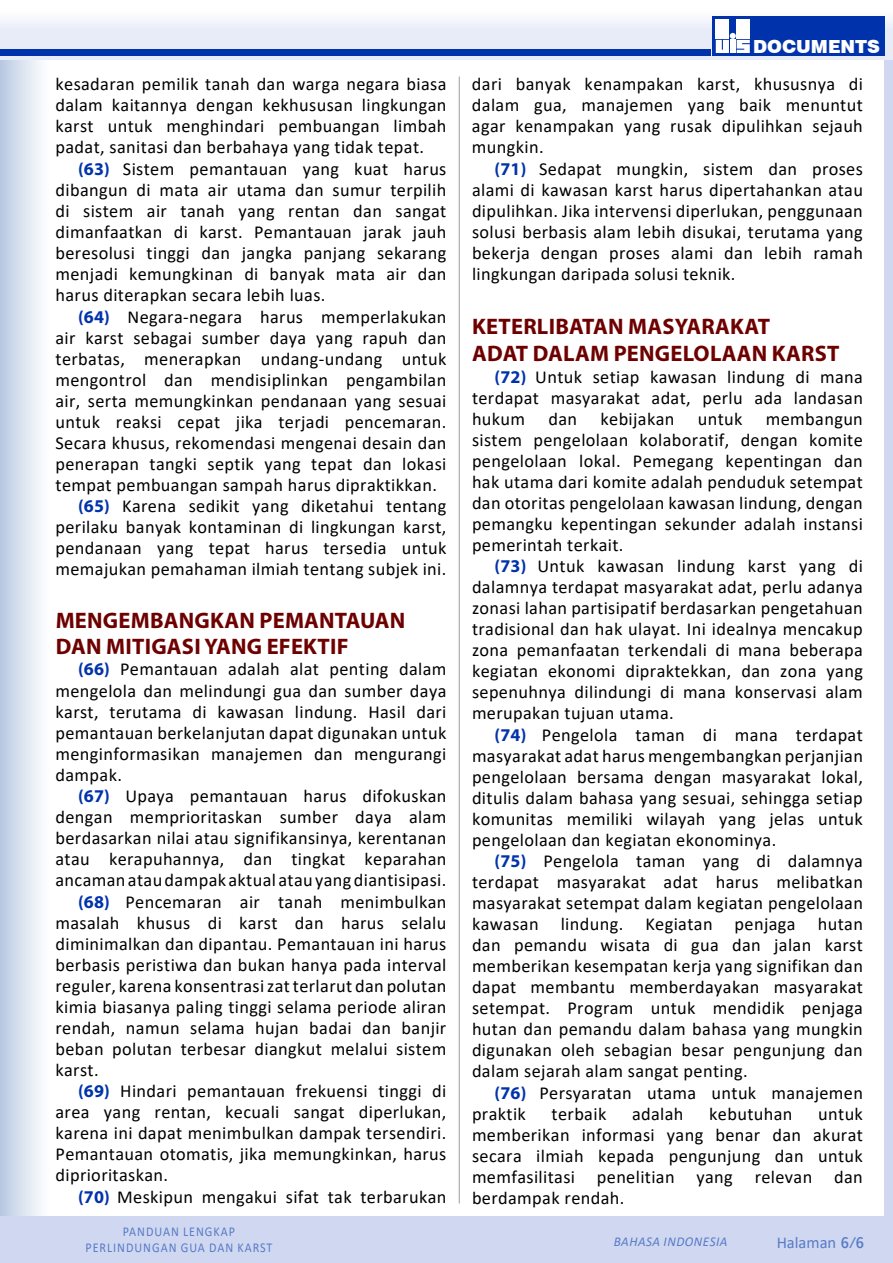
<style>
.page{position:relative;width:893px;height:1263px;background:#fff}
.page>*{position:absolute;margin:0;border:0;box-sizing:border-box;transform-origin:0 0}
.t1{font:700 22.5px/25.5px "Myriad Pro";letter-spacing:.01em;color:#6e0000}
.t2{font:18.3px/21px "Calibri";letter-spacing:.02em;color:#000;text-align:justify}
.t3{font:900 18px "Swiss 721 BT";color:#fff}
.t4{font:16.5px "Calibri";color:#597ac7}
.t5{font:13.5px/16.2px "Calibri";letter-spacing:.08em;color:#597ac7;text-align:center;scale:.9 1}
.t6{font:italic 13.5px "Calibri";letter-spacing:.04em;color:#597ac7}
.s1{font-family:"Myriad Pro";font-weight:700;font-size:18px;color:#0033ab}
.s2{font-family:"Hamburg";font-weight:500;font-size:15px}
</style>
<div class="page">
<div style="left:0;top:59px;width:51px;height:1158px;background:linear-gradient(to right,#bacae3,#fff)"></div>
<div style="left:0;top:1217px;width:893px;height:46px;background:#cfd8f0"></div>
<div style="left:885px;top:59px;width:8px;height:1159px;background:#cfd8f0"></div>
<svg style="left:0;top:16px;width:893px;height:43px"></svg>
<div style="left:0;top:49px;width:710px;height:7px;background:#0033ab"></div>
<div style="left:712px;top:16px;width:172px;height:40px;background:#0033ab"></div>
<div style="left:716px;top:19px;width:13px;height:20px;background:#fff"></div>
<svg style="left:716px;top:33px;width:34px;height:20px"></svg>
<div style="left:737px;top:19px;width:13px;height:20px;background:#fff"></div>
<hr style="left:459px;top:77px;width:1px;height:1126px;background:#9d9d9c">
<p class="t2" style="left:56px;top:73px;width:392px">kesadaran pemilik tanah dan warga negara biasa dalam kaitannya dengan kekhususan lingkungan karst untuk menghindari pembuangan limbah padat, sanitasi dan berbahaya yang tidak tepat.</p>
<p class="t2" style="left:56px;top:158px;width:392px;text-indent:22px"><span class="s1">(63)</span> Sistem pemantauan yang kuat harus dibangun di mata air utama dan sumur terpilih di sistem air tanah yang rentan dan sangat dimanfaatkan di karst. Pemantauan jarak jauh beresolusi tinggi dan jangka panjang sekarang menjadi kemungkinan di banyak mata air dan harus diterapkan secara lebih luas.</p>
<p class="t2" style="left:78px;top:305px;width:370px"><span class="s1">(64)</span> Negara-negara harus memperlakukan</p>
<p class="t2" style="left:56px;top:326px;width:392px">air karst sebagai sumber daya yang rapuh dan</p>
<p class="t2" style="left:56px;top:347px;width:392px">terbatas, menerapkan undang-undang untuk</p>
<p class="t2" style="left:56px;top:368px;width:392px">mengontrol dan mendisiplinkan pengambilan</p>
<p class="t2" style="left:56px;top:389px;width:392px">air, serta memungkinkan pendanaan yang sesuai</p>
<p class="t2" style="left:56px;top:410px;width:392px">untuk reaksi cepat jika terjadi pencemaran.</p>
<p class="t2" style="left:56px;top:431px;width:392px">Secara khusus, rekomendasi mengenai desain dan</p>
<p class="t2" style="left:56px;top:452px;width:392px">penerapan tangki septik yang tepat dan lokasi</p>
<p class="t2" style="left:56px;top:473px;width:383px">tempat pembuangan sampah harus dipraktikkan.</p>
<p class="t2" style="left:78px;top:495px;width:370px"><span class="s1">(65)</span> Karena sedikit yang diketahui tentang</p>
<p class="t2" style="left:56px;top:516px;width:392px">perilaku banyak kontaminan di lingkungan karst,</p>
<p class="t2" style="left:56px;top:537px;width:392px">pendanaan yang tepat harus tersedia untuk</p>
<p class="t2" style="left:56px;top:558px;width:392px">memajukan pemahaman ilmiah tentang subjek ini.</p>
<p class="t1" style="left:56px;top:607px;width:351px">MENGEMBANGKAN PEMANTAUAN<br>DAN MITIGASI YANG EFEKTIF</p>
<p class="t2" style="left:56px;top:658px;width:392px;text-indent:22px"><span class="s1">(66)</span> Pemantauan adalah alat penting dalam mengelola dan melindungi gua dan sumber daya karst, terutama di kawasan lindung. Hasil dari pemantauan berkelanjutan dapat digunakan untuk menginformasikan manajemen dan mengurangi dampak.</p>
<p class="t2" style="left:78px;top:785px;width:370px"><span class="s1">(67)</span> Upaya pemantauan harus difokuskan</p>
<p class="t2" style="left:56px;top:806px;width:392px">dengan memprioritaskan sumber daya alam</p>
<p class="t2" style="left:56px;top:827px;width:392px">berdasarkan nilai atau signifikansinya, kerentanan</p>
<p class="t2" style="left:56px;top:848px;width:392px">atau kerapuhannya, dan tingkat keparahan</p>
<p class="t2" style="left:56px;top:869px;width:392px">ancaman atau dampak aktual atau yang diantisipasi.</p>
<p class="t2" style="left:78px;top:891px;width:370px"><span class="s1">(68)</span> Pencemaran air tanah menimbulkan</p>
<p class="t2" style="left:55px;top:912px;width:392px">masalah khusus di karst dan harus selalu</p>
<p class="t2" style="left:55px;top:933px;width:392px">diminimalkan dan dipantau. Pemantauan ini harus</p>
<p class="t2" style="left:55px;top:954px;width:392px">berbasis peristiwa dan bukan hanya pada interval</p>
<p class="t2" style="left:55px;top:975px;width:392px">reguler, karena konsentrasi zat terlarut dan polutan</p>
<p class="t2" style="left:55px;top:996px;width:392px">kimia biasanya paling tinggi selama periode aliran</p>
<p class="t2" style="left:55px;top:1017px;width:392px">rendah, namun selama hujan badai dan banjir</p>
<p class="t2" style="left:55px;top:1038px;width:392px">beban polutan terbesar diangkut melalui sistem</p>
<p class="t2" style="left:55px;top:1059px;width:45px">karst.</p>
<p class="t2" style="left:78px;top:1080px;width:370px"><span class="s1">(69)</span> Hindari pemantauan frekuensi tinggi di</p>
<p class="t2" style="left:56px;top:1101px;width:392px">area yang rentan, kecuali sangat diperlukan,</p>
<p class="t2" style="left:56px;top:1122px;width:392px">karena ini dapat menimbulkan dampak tersendiri.</p>
<p class="t2" style="left:56px;top:1143px;width:392px">Pemantauan otomatis, jika memungkinkan, harus</p>
<p class="t2" style="left:56px;top:1164px;width:114px">diprioritaskan.</p>
<p class="t2" style="left:78px;top:1186px;width:370px"><span class="s1">(70)</span> Meskipun mengakui sifat tak terbarukan</p>
<p class="t3" style="left:753px;top:36px;width:129px">DOCUMENTS</p>
<p class="t2" style="left:472px;top:73px;width:392px">dari banyak kenampakan karst, khususnya di dalam gua, manajemen yang baik menuntut agar kenampakan yang rusak dipulihkan sejauh mungkin.</p>
<p class="t2" style="left:472px;top:158px;width:392px;text-indent:22px"><span class="s1">(71)</span> Sedapat mungkin, sistem dan proses alami di kawasan karst harus dipertahankan atau dipulihkan. Jika intervensi diperlukan, penggunaan solusi berbasis alam lebih disukai, terutama yang bekerja dengan proses alami dan lebih ramah lingkungan daripada solusi teknik.</p>
<p class="t1" style="left:472px;top:312px;width:369px;line-height:27px">KETERLIBATAN MASYARAKAT<br>ADAT DALAM PENGELOLAAN KARST</p>
<p class="t2" style="left:472px;top:365px;width:392px;text-indent:22px"><span class="s1">(72)</span> Untuk setiap kawasan lindung di mana terdapat masyarakat adat, perlu ada landasan hukum</p>
<p class="t2" style="left:472px;top:407px;width:392px;text-indent:294px">membangun sistem pengelolaan kolaboratif, dengan komite pengelolaan lokal. Pemegang kepentingan dan hak utama dari komite adalah penduduk setempat dan otoritas pengelolaan kawasan lindung, dengan pemangku kepentingan sekunder adalah instansi pemerintah terkait.</p>
<p class="t2" style="left:472px;top:555px;width:392px;text-indent:22px"><span class="s1">(73)</span> Untuk kawasan lindung karst yang di dalamnya terdapat masyarakat adat, perlu adanya zonasi lahan partisipatif berdasarkan pengetahuan tradisional dan hak ulayat. Ini idealnya mencakup zona pemanfaatan terkendali di mana beberapa kegiatan ekonomi dipraktekkan, dan zona yang sepenuhnya dilindungi di mana konservasi alam merupakan tujuan utama.</p>
<p class="t2" style="left:472px;top:724px;width:392px;text-indent:22px"><span class="s1">(74)</span> Pengelola taman di mana terdapat masyarakat adat harus mengembangkan perjanjian pengelolaan bersama dengan masyarakat lokal, ditulis dalam bahasa yang sesuai, sehingga setiap komunitas memiliki wilayah yang jelas untuk pengelolaan dan kegiatan ekonominya.</p>
<p class="t2" style="left:472px;top:850px;width:392px;text-indent:22px"><span class="s1">(75)</span> Pengelola taman yang di dalamnya terdapat masyarakat adat harus melibatkan masyarakat setempat dalam kegiatan pengelolaan kawasan lindung. Kegiatan penjaga hutan dan pemandu wisata di gua dan jalan karst memberikan kesempatan kerja yang signifikan dan dapat membantu memberdayakan masyarakat setempat. Program untuk mendidik penjaga hutan dan pemandu dalam bahasa yang mungkin digunakan oleh sebagian besar pengunjung dan dalam sejarah alam sangat penting.</p>
<p class="t2" style="left:472px;top:1082px;width:392px;text-indent:22px"><span class="s1">(76)</span> Persyaratan utama untuk manajemen praktik</p>
<p class="t2" style="left:548px;top:407px;width:30px">dan</p>
<p class="t2" style="left:600px;top:407px;width:75px">kebijakan</p>
<p class="t2" style="left:698px;top:407px;width:46px">untuk</p>
<p class="t2" style="left:472px;top:1103px;width:392px;text-indent:346px">untuk memberikan informasi yang benar dan akurat secara ilmiah kepada pengunjung dan untuk memfasilitasi penelitian yang relevan dan berdampak rendah.</p>
<p class="t2" style="left:552px;top:1103px;width:56px">terbaik</p>
<p class="t2" style="left:632px;top:1103px;width:53px">adalah</p>
<p class="t2" style="left:709px;top:1103px;width:85px">kebutuhan</p>
<p class="t5" style="left:86px;top:1223px;width:209px">PANDUAN LENGKAP<br>PERLINDUNGAN GUA DAN KARST</p>
<p class="t6" style="left:614px;top:1232px;width:115px">BAHASA INDONESIA</p>
<p class="t4" style="left:777px;top:1231px;width:89px">Halaman <span class="s2">6/6</span></p>
</div>
